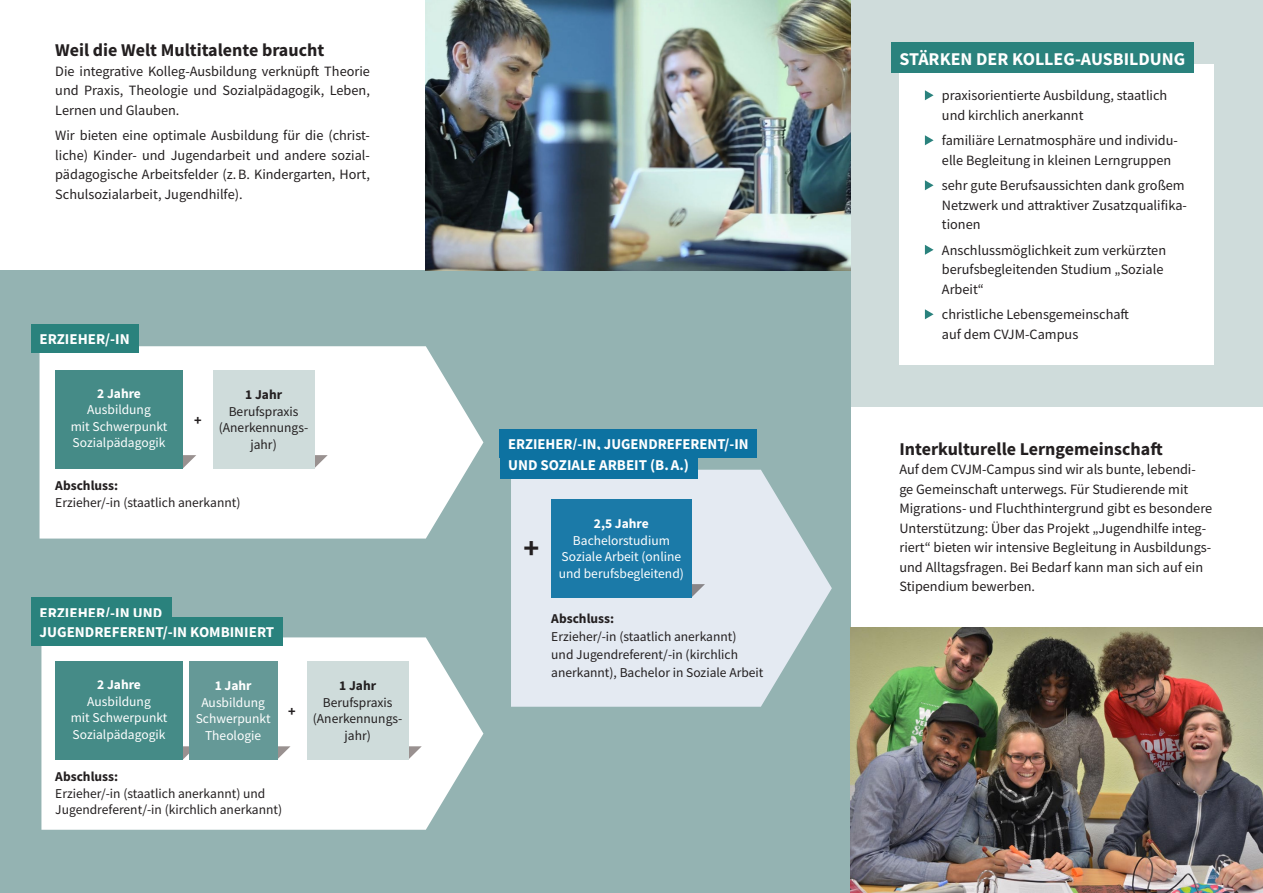
<style>
.page{position:relative;width:1263px;height:893px;background:#fff}
.page>*{position:absolute;margin:0;border:0;box-sizing:border-box;transform-origin:0 0}
.t1{font:700 30px "Source Sans Pro";color:#231f20}
.head{font:700 18px "Source Sans Pro";color:#231f20}
.head-2{font:700 18px "Source Sans Pro";color:#fff}
.head-3{font:700 15px "Source Sans Pro";color:#fff}
.fließ{font:14.25px/19.5px "Source Sans Pro";color:#231f20;text-align:justify}
.punkte{font:14.25px/19.5px "Source Sans Pro";color:#231f20}
.t2{font:700 14.25px "Source Sans Pro";color:#231f20}
.fließ-2{font:13.5px/16.5px "Source Sans Pro";color:#231f20}
.t3{font:13.5px/16.5px "Source Sans Pro";color:#fff}
.t4{font:700 13.5px "Source Sans Pro";color:#fff}
.t5{font:700 13.5px "Source Sans Pro";color:#231f20}
.s1{font-weight:700}
</style>
<div class="page">
<div style="left:850px;top:0;width:413px;height:406px;background:#cfdcdb"></div>
<div style="left:0;top:270px;width:850px;height:623px;background:#94b3b2"></div>
<div style="left:899px;top:64px;width:315px;height:300px;background:#fff"></div>
<svg style="left:925px;top:90px;width:8px;height:10px"></svg>
<svg style="left:925px;top:135px;width:8px;height:10px"></svg>
<svg style="left:925px;top:180px;width:8px;height:10px"></svg>
<svg style="left:925px;top:245px;width:8px;height:10px"></svg>
<svg style="left:925px;top:309px;width:8px;height:10px"></svg>
<div style="left:891px;top:43px;width:303px;height:30px;background:#2a827d"></div>
<img style="left:850px;top:627px;width:413px;height:266px">
<svg style="left:41px;top:637px;width:442px;height:193px;background:#f1f5f5"></svg>
<div style="left:55px;top:661px;width:128px;height:98px;background:#458b87"></div>
<svg style="left:183px;top:746px;width:107px;height:13px"></svg>
<div style="left:189px;top:661px;width:88px;height:98px;background:#659997"></div>
<svg style="left:40px;top:346px;width:443px;height:193px;background:#f4f7f7"></svg>
<svg style="left:183px;top:455px;width:13px;height:13px"></svg>
<div style="left:55px;top:370px;width:128px;height:98px;background:#458b87"></div>
<svg style="left:314px;top:455px;width:14px;height:13px"></svg>
<div style="left:213px;top:370px;width:101px;height:98px;background:#cfdcdb"></div>
<svg style="left:408px;top:746px;width:14px;height:13px"></svg>
<div style="left:307px;top:661px;width:101px;height:98px;background:#cfdcdb"></div>
<div style="left:31px;top:324px;width:107px;height:28px;background:#2a827d"></div>
<div style="left:31px;top:598px;width:140px;height:28px;background:#2a827d"></div>
<div style="left:31px;top:617px;width:252px;height:29px;background:#2a827d"></div>
<svg style="left:511px;top:470px;width:321px;height:237px;background:#d8e2e9"></svg>
<svg style="left:692px;top:584px;width:13px;height:13px"></svg>
<div style="left:551px;top:499px;width:141px;height:98px;background:#1b7aa8"></div>
<div style="left:500px;top:430px;width:257px;height:28px;background:#0d72a1"></div>
<div style="left:500px;top:450px;width:197px;height:29px;background:#0d72a1"></div>
<img style="left:425px;top:0;width:425px;height:270px">
<p class="head" style="left:55px;top:38px;width:270px">Weil die Welt Multitalente braucht</p>
<p class="fließ" style="left:55px;top:61px;width:316px">Die integrative Kolleg-Ausbildung verknüpft Theorie und Praxis, Theologie und Sozialpädagogik, Leben, Lernen und Glauben.</p>
<p class="fließ" style="left:55px;top:125px;width:316px">Wir bieten eine optimale Ausbildung für die (christ&shy;liche) Kinder- und Jugendarbeit und andere sozial&shy;pädagogische Arbeitsfelder (z.B. Kindergarten, Hort, Schulsozialarbeit, Jugendhilfe).</p>
<p class="head-3" style="left:40px;top:329px;width:92px">ERZIEHER/-IN</p>
<p class="t4" style="left:97px;top:384px;width:45px">2 Jahre</p>
<p class="t3" style="left:87px;top:402px;width:65px">Ausbildung</p>
<p class="t3" style="left:71px;top:418px;width:98px">mit Schwerpunkt<br>Sozialpädagogik</p>
<p class="t2" style="left:194px;top:410px;width:9px">+</p>
<p class="t5" style="left:245px;top:386px;width:38px">1 Jahr</p>
<p class="fließ-2" style="left:219px;top:403px;width:91px;text-align:center">Berufspraxis (Anerkennungs&shy;jahr)</p>
<p class="fließ-2" style="left:55px;top:477px;width:187px"><span class="s1">Abschluss:<br></span>Erzieher/-in (staatlich anerkannt)</p>
<p class="head-3" style="left:40px;top:602px;width:124px">ERZIEHER/-IN UND</p>
<p class="head-3" style="left:40px;top:622px;width:236px">JUGENDREFERENT/-IN KOMBINIERT</p>
<p class="t4" style="left:97px;top:675px;width:45px">2 Jahre</p>
<p class="t3" style="left:87px;top:693px;width:65px">Ausbildung</p>
<p class="t3" style="left:71px;top:709px;width:98px">mit Schwerpunkt<br>Sozialpädagogik</p>
<p class="t4" style="left:215px;top:677px;width:38px">1 Jahr</p>
<p class="t3" style="left:196px;top:694px;width:76px;text-align:center">Ausbildung<br>Schwerpunkt<br>Theologie</p>
<p class="t2" style="left:288px;top:701px;width:9px">+</p>
<p class="fließ-2" style="left:55px;top:768px;width:228px"><span class="s1">Abschluss:<br></span>Erzieher/-in (staatlich anerkannt) und<br>Jugendreferent/-in (kirchlich anerkannt)</p>
<p class="t5" style="left:339px;top:677px;width:38px">1 Jahr</p>
<p class="fließ-2" style="left:313px;top:694px;width:91px;text-align:center">Berufspraxis (Anerkennungs&shy;jahr)</p>
<p class="head-3" style="left:508px;top:434px;width:242px">ERZIEHER/-IN, JUGENDREFERENT/-IN</p>
<p class="head-3" style="left:508px;top:455px;width:182px">UND SOZIALE ARBEIT (B.A.)</p>
<p class="t1" style="left:523px;top:528px;width:17px">+</p>
<p class="t4" style="left:594px;top:515px;width:56px">2,5 Jahre</p>
<p class="t3" style="left:559px;top:532px;width:126px;text-align:center">Bachelorstudium<br>Soziale Arbeit (online und berufsbegleitend)</p>
<p class="fließ-2" style="left:551px;top:610px;width:214px;line-height:18px"><span class="s1">Abschluss:<br></span>Erzieher/-in (staatlich anerkannt)<br>und Jugendreferent/-in (kirchlich anerkannt), Bachelor in Soziale Arbeit</p>
<p class="head-2" style="left:899px;top:46px;width:287px">STÄRKEN DER KOLLEG-AUSBILDUNG</p>
<p class="punkte" style="left:942px;top:86px;width:227px">praxisorientierte Ausbildung, staatlich und kirchlich anerkannt</p>
<p class="punkte" style="left:942px;top:131px;width:238px">familiäre Lernatmosphäre und individu&shy;elle Begleitung in kleinen Lerngruppen</p>
<p class="punkte" style="left:942px;top:176px;width:247px">sehr gute Berufsaussichten dank großem<br>Netzwerk und attraktiver Zusatzqualifika&shy;tionen</p>
<p class="punkte" style="left:942px;top:240px;width:226px">Anschlussmöglichkeit zum verkürzten berufsbegleitenden Studium „Soziale<br>Arbeit“</p>
<p class="punkte" style="left:942px;top:305px;width:189px">christliche Lebensgemeinschaft auf dem CVJM-Campus</p>
<p class="head" style="left:899px;top:436px;width:265px">Interkulturelle Lerngemeinschaft</p>
<p class="fließ" style="left:899px;top:459px;width:314px;text-align:left">Auf dem CVJM-Campus sind wir als bunte, lebendi&shy;ge Gemeinschaft unterwegs. Für Studierende mit Migrations- und Fluchthintergrund gibt es besondere Unterstützung: Über das Projekt „Jugendhilfe integ&shy;riert“ bieten wir intensive Begleitung in Ausbildungs&shy;und Alltagsfragen. Bei Bedarf kann man sich auf ein Stipendium bewerben.</p>
</div>
